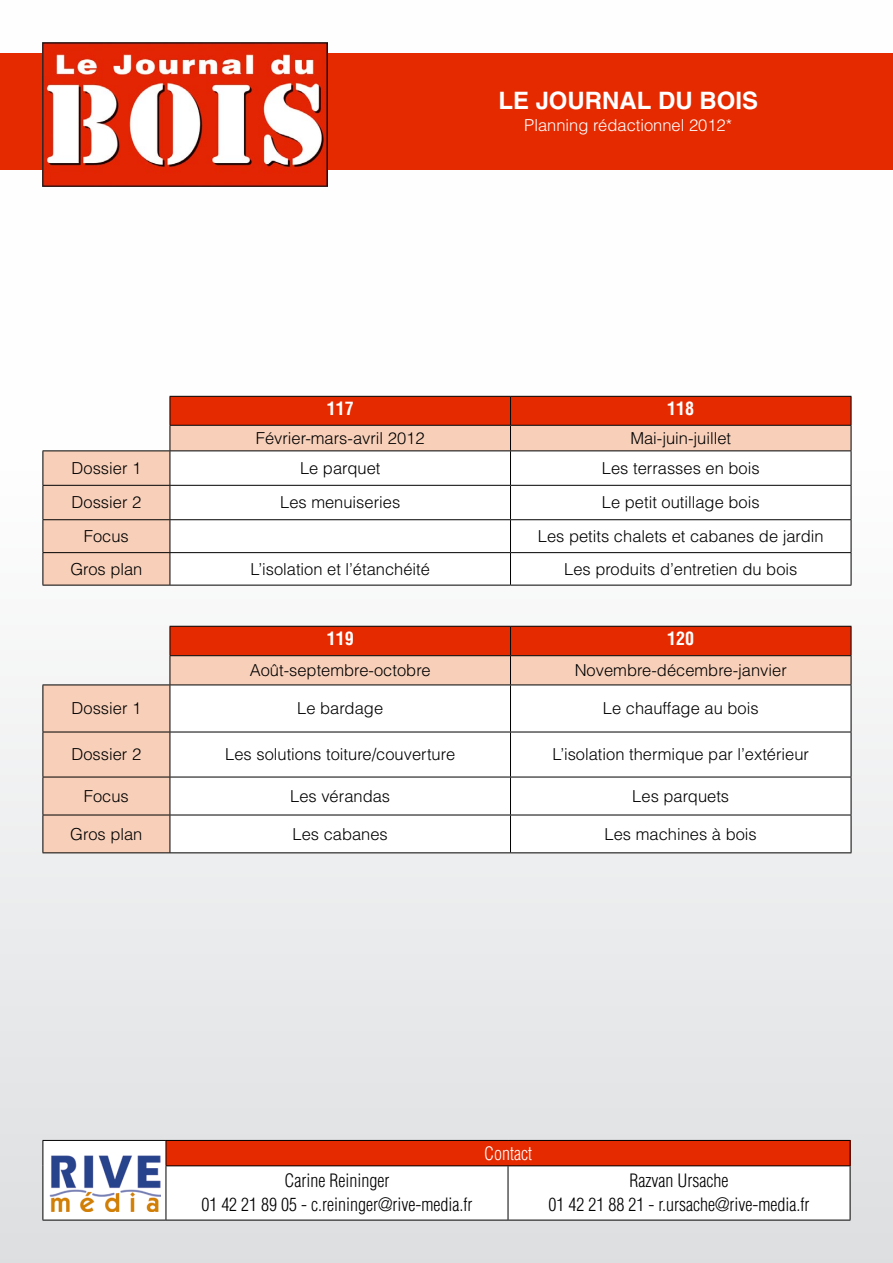
<style>
.page{position:relative;width:893px;height:1263px;background:#fff}
.page>*{position:absolute;margin:0;border:0;box-sizing:border-box;transform-origin:0 0}
.t1{font:700 24px "Helvetica LT Std";color:#fff}
.t2{font:300 condensed 18px/24px "Helvetica LT Std";color:#000;text-align:center}
.t3{font:700 condensed 18px "Helvetica LT Std";color:#fff}
.t4{font:300 condensed 18px "Helvetica LT Std";color:#fff}
.t5{font:300 16.5px "Helvetica LT Std";color:#000}
.t6{font:300 16.5px "Helvetica LT Std";color:#fff}
</style>
<div class="page">
<div style="left:0;top:0;width:893px;height:1263px;background:linear-gradient(to bottom,#fff,#dfe1e2)"></div>
<svg style="left:44px;top:1141px;width:806px;height:79px"></svg>
<div style="left:166px;top:1140px;width:684px;height:26px;background:#e52a00"></div>
<hr style="left:43px;top:1140px;width:123px;height:1px;background:#000">
<svg style="left:43px;top:1141px;width:1px;height:25px"></svg>
<hr style="left:43px;top:1166px;width:1px;height:54px;background:#000">
<hr style="left:43px;top:1220px;width:123px;height:1px;background:#000">
<hr style="left:166px;top:1140px;width:342px;height:1px;background:#000">
<svg style="left:166px;top:1141px;width:1px;height:24px"></svg>
<hr style="left:508px;top:1140px;width:342px;height:1px;background:#000">
<svg style="left:850px;top:1141px;width:1px;height:24px"></svg>
<hr style="left:166px;top:1165px;width:342px;height:1px;background:#000">
<hr style="left:166px;top:1166px;width:1px;height:54px;background:#000">
<hr style="left:508px;top:1165px;width:342px;height:1px;background:#000">
<hr style="left:508px;top:1166px;width:1px;height:54px;background:#000">
<hr style="left:850px;top:1166px;width:1px;height:54px;background:#000">
<hr style="left:166px;top:1220px;width:342px;height:1px;background:#000">
<hr style="left:508px;top:1220px;width:342px;height:1px;background:#000">
<img style="left:47px;top:1149px;width:113px;height:63px">
<div style="left:342px;top:53px;width:551px;height:116px;background:#e52a00"></div>
<div style="left:0;top:53px;width:399px;height:116px;background:#e52a00"></div>
<img style="left:43px;top:43px;width:285px;height:143px">
<div style="left:171px;top:397px;width:680px;height:28px;background:#e52a00"></div>
<svg style="left:43px;top:425px;width:808px;height:427px;fill:#f8d0ba"></svg>
<svg style="left:170px;top:451px;width:681px;height:401px"></svg>
<hr style="left:170px;top:396px;width:340px;height:1px;background:#000">
<hr style="left:510px;top:396px;width:341px;height:1px;background:#000">
<hr style="left:170px;top:425px;width:340px;height:1px;background:#000">
<svg style="left:170px;top:397px;width:1px;height:53px"></svg>
<hr style="left:510px;top:425px;width:341px;height:1px;background:#000">
<svg style="left:510px;top:397px;width:1px;height:53px"></svg>
<svg style="left:851px;top:397px;width:1px;height:53px"></svg>
<hr style="left:43px;top:450px;width:127px;height:1px;background:#000">
<hr style="left:43px;top:451px;width:1px;height:34px;background:#000">
<hr style="left:170px;top:450px;width:340px;height:1px;background:#000">
<hr style="left:170px;top:451px;width:1px;height:34px;background:#000">
<hr style="left:510px;top:450px;width:341px;height:1px;background:#000">
<hr style="left:510px;top:451px;width:1px;height:34px;background:#000">
<hr style="left:851px;top:451px;width:1px;height:34px;background:#000">
<hr style="left:43px;top:485px;width:127px;height:1px;background:#000">
<hr style="left:43px;top:486px;width:1px;height:33px;background:#000">
<hr style="left:170px;top:485px;width:340px;height:1px;background:#000">
<hr style="left:170px;top:486px;width:1px;height:33px;background:#000">
<hr style="left:510px;top:485px;width:341px;height:1px;background:#000">
<hr style="left:510px;top:486px;width:1px;height:33px;background:#000">
<hr style="left:851px;top:486px;width:1px;height:33px;background:#000">
<hr style="left:43px;top:519px;width:127px;height:1px;background:#000">
<hr style="left:43px;top:520px;width:1px;height:32px;background:#000">
<hr style="left:170px;top:519px;width:340px;height:1px;background:#000">
<hr style="left:170px;top:520px;width:1px;height:32px;background:#000">
<hr style="left:510px;top:519px;width:341px;height:1px;background:#000">
<hr style="left:510px;top:520px;width:1px;height:32px;background:#000">
<hr style="left:851px;top:520px;width:1px;height:32px;background:#000">
<hr style="left:43px;top:552px;width:127px;height:1px;background:#000">
<hr style="left:43px;top:553px;width:1px;height:32px;background:#000">
<hr style="left:170px;top:552px;width:340px;height:1px;background:#000">
<hr style="left:170px;top:553px;width:1px;height:32px;background:#000">
<hr style="left:510px;top:552px;width:341px;height:1px;background:#000">
<hr style="left:510px;top:553px;width:1px;height:32px;background:#000">
<hr style="left:851px;top:553px;width:1px;height:32px;background:#000">
<hr style="left:43px;top:585px;width:127px;height:1px;background:#000">
<hr style="left:170px;top:585px;width:340px;height:1px;background:#000">
<hr style="left:510px;top:585px;width:341px;height:1px;background:#000">
<hr style="left:170px;top:626px;width:340px;height:1px;background:#000">
<hr style="left:510px;top:626px;width:341px;height:1px;background:#000">
<hr style="left:170px;top:655px;width:340px;height:1px;background:#000">
<svg style="left:170px;top:627px;width:1px;height:57px"></svg>
<hr style="left:510px;top:655px;width:341px;height:1px;background:#000">
<svg style="left:510px;top:627px;width:1px;height:57px"></svg>
<svg style="left:851px;top:627px;width:1px;height:57px"></svg>
<hr style="left:43px;top:684px;width:127px;height:1px;background:#000">
<hr style="left:43px;top:685px;width:1px;height:47px;background:#000">
<hr style="left:170px;top:684px;width:340px;height:1px;background:#000">
<hr style="left:170px;top:685px;width:1px;height:47px;background:#000">
<hr style="left:510px;top:684px;width:341px;height:1px;background:#000">
<hr style="left:510px;top:685px;width:1px;height:47px;background:#000">
<hr style="left:851px;top:685px;width:1px;height:47px;background:#000">
<hr style="left:43px;top:732px;width:127px;height:1px;background:#000">
<hr style="left:43px;top:732px;width:1px;height:45px;background:#000">
<hr style="left:170px;top:732px;width:340px;height:1px;background:#000">
<hr style="left:170px;top:732px;width:1px;height:45px;background:#000">
<hr style="left:510px;top:732px;width:341px;height:1px;background:#000">
<hr style="left:510px;top:732px;width:1px;height:45px;background:#000">
<hr style="left:851px;top:732px;width:1px;height:45px;background:#000">
<hr style="left:43px;top:777px;width:127px;height:1px;background:#000">
<hr style="left:43px;top:777px;width:1px;height:38px;background:#000">
<hr style="left:170px;top:777px;width:340px;height:1px;background:#000">
<hr style="left:170px;top:777px;width:1px;height:38px;background:#000">
<hr style="left:510px;top:777px;width:341px;height:1px;background:#000">
<hr style="left:510px;top:777px;width:1px;height:38px;background:#000">
<hr style="left:851px;top:777px;width:1px;height:38px;background:#000">
<hr style="left:43px;top:815px;width:127px;height:1px;background:#000">
<hr style="left:43px;top:815px;width:1px;height:37px;background:#000">
<hr style="left:170px;top:815px;width:340px;height:1px;background:#000">
<hr style="left:170px;top:815px;width:1px;height:37px;background:#000">
<hr style="left:510px;top:815px;width:341px;height:1px;background:#000">
<hr style="left:510px;top:815px;width:1px;height:37px;background:#000">
<hr style="left:851px;top:815px;width:1px;height:37px;background:#000">
<hr style="left:43px;top:852px;width:127px;height:1px;background:#000">
<hr style="left:170px;top:852px;width:340px;height:1px;background:#000">
<hr style="left:510px;top:852px;width:341px;height:1px;background:#000">
<h1 class="t1" style="left:498px;top:85px;width:261px">LE JOURNAL DU BOIS</h1>
<p class="t6" style="left:524px;top:115px;width:209px">Planning rédactionnel 2012*</p>
<p class="t3" style="left:327px;top:397px;width:28px">117</p>
<p class="t3" style="left:667px;top:397px;width:28px">118</p>
<p class="t5" style="left:256px;top:428px;width:170px">Février-mars-avril 2012</p>
<p class="t5" style="left:630px;top:428px;width:102px">Mai-juin-juillet</p>
<p class="t5" style="left:72px;top:458px;width:71px">Dossier 1</p>
<p class="t5" style="left:300px;top:458px;width:82px">Le parquet</p>
<p class="t5" style="left:602px;top:458px;width:159px">Les terrasses en bois</p>
<p class="t5" style="left:72px;top:492px;width:71px">Dossier 2</p>
<p class="t5" style="left:280px;top:492px;width:122px">Les menuiseries</p>
<p class="t5" style="left:602px;top:492px;width:159px">Le petit outillage bois</p>
<p class="t5" style="left:84px;top:526px;width:46px">Focus</p>
<p class="t5" style="left:538px;top:526px;width:287px">Les petits chalets et cabanes de jardin</p>
<p class="t5" style="left:70px;top:559px;width:74px">Gros plan</p>
<p class="t5" style="left:250px;top:559px;width:181px">L’isolation et l’étanchéité</p>
<p class="t5" style="left:564px;top:559px;width:235px">Les produits d’entretien du bois</p>
<p class="t3" style="left:327px;top:627px;width:28px">119</p>
<p class="t3" style="left:667px;top:627px;width:28px">120</p>
<p class="t5" style="left:250px;top:660px;width:182px">Août-septembre-octobre</p>
<p class="t5" style="left:575px;top:660px;width:214px">Novembre-décembre-janvier</p>
<p class="t5" style="left:72px;top:698px;width:71px">Dossier 1</p>
<p class="t5" style="left:297px;top:698px;width:87px">Le bardage</p>
<p class="t5" style="left:603px;top:698px;width:157px">Le chauffage au bois</p>
<p class="t5" style="left:72px;top:744px;width:71px">Dossier 2</p>
<p class="t5" style="left:225px;top:744px;width:231px">Les solutions toiture/couverture</p>
<p class="t5" style="left:552px;top:744px;width:258px">L’isolation thermique par l’extérieur</p>
<p class="t5" style="left:84px;top:786px;width:46px">Focus</p>
<p class="t5" style="left:290px;top:786px;width:101px">Les vérandas</p>
<p class="t5" style="left:632px;top:786px;width:98px">Les parquets</p>
<p class="t5" style="left:70px;top:824px;width:74px">Gros plan</p>
<p class="t5" style="left:292px;top:824px;width:97px">Les cabanes</p>
<p class="t5" style="left:605px;top:824px;width:154px">Les machines à bois</p>
<p class="t4" style="left:484px;top:1142px;width:49px">Contact</p>
<p class="t2" style="left:201px;top:1169px;width:273px">Carine Reininger<br>01 42 21 89 05 - c.reininger@rive-media.fr</p>
<p class="t2" style="left:549px;top:1169px;width:262px">Razvan Ursache<br>01 42 21 88 21 - r.ursache@rive-media.fr</p>
</div>
